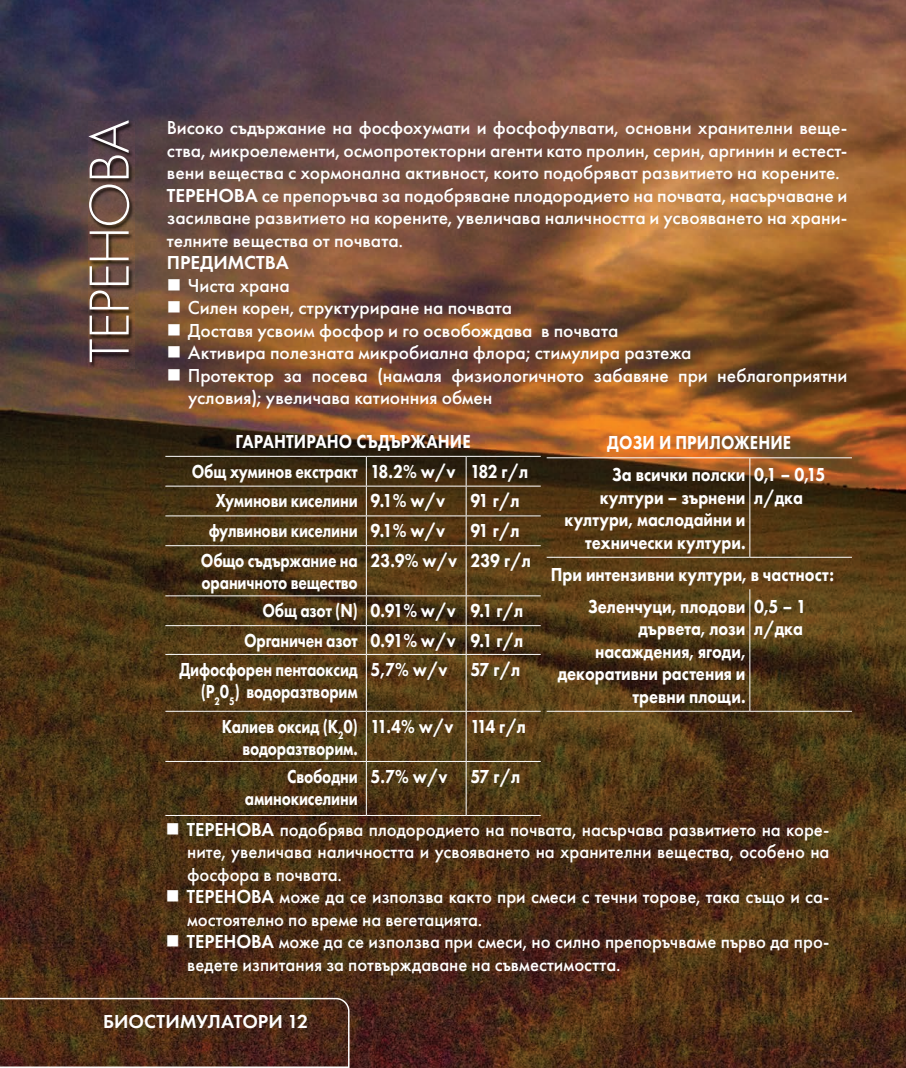
<style>
.page{position:relative;width:906px;height:1068px;background:#fff}
.page>*{position:absolute;margin:0;border:0;box-sizing:border-box;transform-origin:0 0}
.t1{font:300 58.5px "Futura PT";letter-spacing:-.035em;color:#fff}
.t2{font:500 19.5px/22.5px "Futura PT";color:#fff}
.t3{font:500 19.5px/22.5px "Futura PT";color:#fff;scale:.96 1}
.t4{font:800 19.5px/32px "Futura PT";letter-spacing:-.01em;color:#fff;scale:.85 1}
.t5{font:800 19.5px/22.5px "Futura PT";letter-spacing:-.01em;color:#fff;text-align:right;scale:.8 1}
.t6{font:600 19.5px "Futura PT";color:#fff}
.t7{font:800 19.5px "Futura PT";letter-spacing:.01em;color:#fff;scale:.85 1}
.s1{font-weight:600}
</style>
<div class="page">
<img style="left:0;top:0;width:906px;height:1067px">
<svg style="left:0;top:996px;width:350px;height:71px;background:#52301d"></svg>
<img style="left:88px;top:121px;width:46px;height:247px">
<hr style="left:165px;top:456px;width:201px;height:1px;background:#fff">
<hr style="left:366px;top:456px;width:100px;height:1px;background:#fff">
<hr style="left:466px;top:456px;width:75px;height:1px;background:#fff">
<hr style="left:165px;top:485px;width:201px;height:1px;background:#fff">
<hr style="left:366px;top:485px;width:100px;height:1px;background:#fff">
<hr style="left:466px;top:485px;width:75px;height:1px;background:#fff">
<hr style="left:165px;top:515px;width:201px;height:1px;background:#fff">
<hr style="left:366px;top:515px;width:100px;height:1px;background:#fff">
<svg style="left:366px;top:456px;width:1px;height:89px"></svg>
<hr style="left:466px;top:515px;width:75px;height:1px;background:#fff">
<svg style="left:466px;top:456px;width:1px;height:89px"></svg>
<hr style="left:165px;top:545px;width:201px;height:1px;background:#fff">
<hr style="left:366px;top:545px;width:100px;height:1px;background:#fff">
<hr style="left:366px;top:546px;width:1px;height:49px;background:#fff">
<hr style="left:466px;top:545px;width:75px;height:1px;background:#fff">
<hr style="left:466px;top:546px;width:1px;height:49px;background:#fff">
<hr style="left:165px;top:595px;width:201px;height:1px;background:#fff">
<hr style="left:366px;top:595px;width:100px;height:1px;background:#fff">
<hr style="left:466px;top:595px;width:75px;height:1px;background:#fff">
<hr style="left:165px;top:625px;width:201px;height:1px;background:#fff">
<hr style="left:366px;top:625px;width:100px;height:1px;background:#fff">
<svg style="left:366px;top:596px;width:1px;height:58px"></svg>
<hr style="left:466px;top:625px;width:75px;height:1px;background:#fff">
<svg style="left:466px;top:596px;width:1px;height:58px"></svg>
<hr style="left:165px;top:654px;width:201px;height:1px;background:#fff">
<hr style="left:366px;top:654px;width:100px;height:1px;background:#fff">
<hr style="left:366px;top:654px;width:1px;height:56px;background:#fff">
<hr style="left:466px;top:654px;width:75px;height:1px;background:#fff">
<hr style="left:466px;top:654px;width:1px;height:56px;background:#fff">
<hr style="left:165px;top:710px;width:201px;height:1px;background:#fff">
<hr style="left:366px;top:710px;width:100px;height:1px;background:#fff">
<hr style="left:366px;top:711px;width:1px;height:50px;background:#fff">
<hr style="left:466px;top:710px;width:75px;height:1px;background:#fff">
<hr style="left:466px;top:711px;width:1px;height:50px;background:#fff">
<hr style="left:165px;top:761px;width:201px;height:1px;background:#fff">
<hr style="left:366px;top:761px;width:100px;height:1px;background:#fff">
<hr style="left:366px;top:761px;width:1px;height:54px;background:#fff">
<hr style="left:466px;top:761px;width:75px;height:1px;background:#fff">
<hr style="left:466px;top:761px;width:1px;height:54px;background:#fff">
<hr style="left:165px;top:815px;width:201px;height:1px;background:#fff">
<hr style="left:366px;top:815px;width:100px;height:1px;background:#fff">
<hr style="left:466px;top:815px;width:75px;height:1px;background:#fff">
<hr style="left:546px;top:457px;width:204px;height:1px;background:#fff">
<hr style="left:750px;top:457px;width:102px;height:1px;background:#fff">
<hr style="left:749px;top:458px;width:1px;height:99px;background:#fff">
<hr style="left:546px;top:557px;width:204px;height:1px;background:#fff">
<hr style="left:750px;top:557px;width:102px;height:1px;background:#fff">
<hr style="left:749px;top:589px;width:1px;height:121px;background:#fff">
<hr style="left:546px;top:710px;width:204px;height:1px;background:#fff">
<hr style="left:750px;top:710px;width:102px;height:1px;background:#fff">
<h1 class="t1" style="left:76px;top:363px;width:245px;rotate:-90deg">ТЕРЕНОВА</h1>
<p class="t2" style="left:167px;top:116px;width:682px">Високо съдържание на фосфохумати и фосфофулвати, основни хранителни веще&shy;ства, микроелементи, осмопротекторни агенти като пролин, серин, аргинин и естест&shy;вени вещества с хормонална активност, които подобряват развитието на корените.<br><span class="s1">ТЕРЕНОВА</span> се препоръчва за подобряване плодородието на почвата, насърчаване и засилване развитието на корените, увеличава наличността и усвояването на храни&shy;телните вещества от почвата.</p>
<p class="t6" style="left:167px;top:250px;width:123px">ПРЕДИМСТВА</p>
<p class="t2" style="left:167px;top:274px;width:124px">■ Чиста храна</p>
<p class="t2" style="left:167px;top:296px;width:347px">■ Силен корен, структуриране на почвата</p>
<p class="t2" style="left:167px;top:319px;width:453px">■ Доставя усвоим фосфор и го освобождава в почвата</p>
<p class="t2" style="left:167px;top:341px;width:526px">■ Активира полезната микробиална флора; стимулира разтежа</p>
<p class="t2" style="left:188px;top:364px;width:661px;text-indent:-21px">■ Протектор за посева (намаля физиологичното забавяне при неблагоприятни условия); увеличава катионния обмен</p>
<p class="t7" style="left:235px;top:429px;width:278px">ГАРАНТИРАНО СЪДЪРЖАНИЕ</p>
<p class="t5" style="left:192px;top:459px;width:422px">Общ хуминов екстракт 18.2% w/v 182 г/л</p>
<p class="t5" style="left:215px;top:489px;width:289px">Хуминови киселини 9.1% w/v</p>
<p class="t4" style="left:470px;top:484px;width:59px">91 г/л</p>
<p class="t5" style="left:209px;top:519px;width:297px">фулвинови киселини 9.1% w/v</p>
<p class="t4" style="left:470px;top:514px;width:59px">91 г/л</p>
<p class="t5" style="left:201px;top:549px;width:198px;text-align:left">Общо съдържание на ораничното вещество</p>
<p class="t4" style="left:370px;top:544px;width:190px">23.9% w/v 239 г/л</p>
<p class="t5" style="left:262px;top:599px;width:327px">Общ азот (N) 0.91% w/v 9.1 г/л</p>
<p class="t5" style="left:244px;top:628px;width:350px">Органичен азот 0.91% w/v 9.1 г/л</p>
<p class="t5" style="left:179px;top:657px;width:225px">Дифосфорен пентаоксид</p>
<p class="t5" style="left:201px;top:680px;width:198px">(Р<sub>2</sub>0<sub>5</sub>) водоразтворим</p>
<p class="t4" style="left:370px;top:652px;width:177px">5,7% w/v 57 г/л</p>
<p class="t5" style="left:222px;top:714px;width:171px">Калиев оксид (K<sub>2</sub>0) водоразтворим.</p>
<p class="t4" style="left:370px;top:709px;width:184px">11.4% w/v 114 г/л</p>
<p class="t5" style="left:245px;top:764px;width:143px">Свободни аминокиселини</p>
<p class="t4" style="left:370px;top:759px;width:177px">5.7% w/v 57 г/л</p>
<p class="t4" style="left:607px;top:426px;width:258px">ДОЗИ И ПРИЛОЖЕНИЕ<br>За всички полски 0,1 – 0,15</p>
<p class="t4" style="left:600px;top:481px;width:241px">култури – зърнени л/дка</p>
<p class="t4" style="left:564px;top:503px;width:214px">култури, маслодайни и</p>
<p class="t4" style="left:585px;top:526px;width:190px">технически култури.</p>
<p class="t4" style="left:551px;top:557px;width:335px;text-align:center">При интензивни култури, в частност:<br>Зеленчуци, плодови 0,5 – 1</p>
<p class="t4" style="left:638px;top:612px;width:195px">дървета, лози л/дка</p>
<p class="t4" style="left:595px;top:635px;width:179px">насаждения, ягоди,</p>
<p class="t4" style="left:557px;top:657px;width:223px">декоративни растения и</p>
<p class="t4" style="left:632px;top:680px;width:135px">тревни площи.</p>
<p class="t3" style="left:187px;top:817px;width:670px;text-align:justify;text-indent:-21px">■ <span class="s1">ТЕРЕНОВА</span> подобрява плодородието на почвата, насърчава развитието на коре&shy;ните, увеличава наличността и усвояването на хранителни вещества, особено на фосфора в почвата.</p>
<p class="t3" style="left:187px;top:885px;width:670px;text-indent:-21px">■ <span class="s1">ТЕРЕНОВА</span> може да се използва както при смеси с течни торове, така също и са&shy;мостоятелно по време на вегетацията.</p>
<p class="t3" style="left:187px;top:930px;width:670px;text-indent:-21px">■ <span class="s1">ТЕРЕНОВА</span> може да се използва при смеси, но силно препоръчваме първо да про&shy;ведете изпитания за потвърждаване на съвместимостта.</p>
<p class="t6" style="left:103px;top:1009px;width:207px">БИОСТИМУЛАТОРИ 12</p>
</div>
